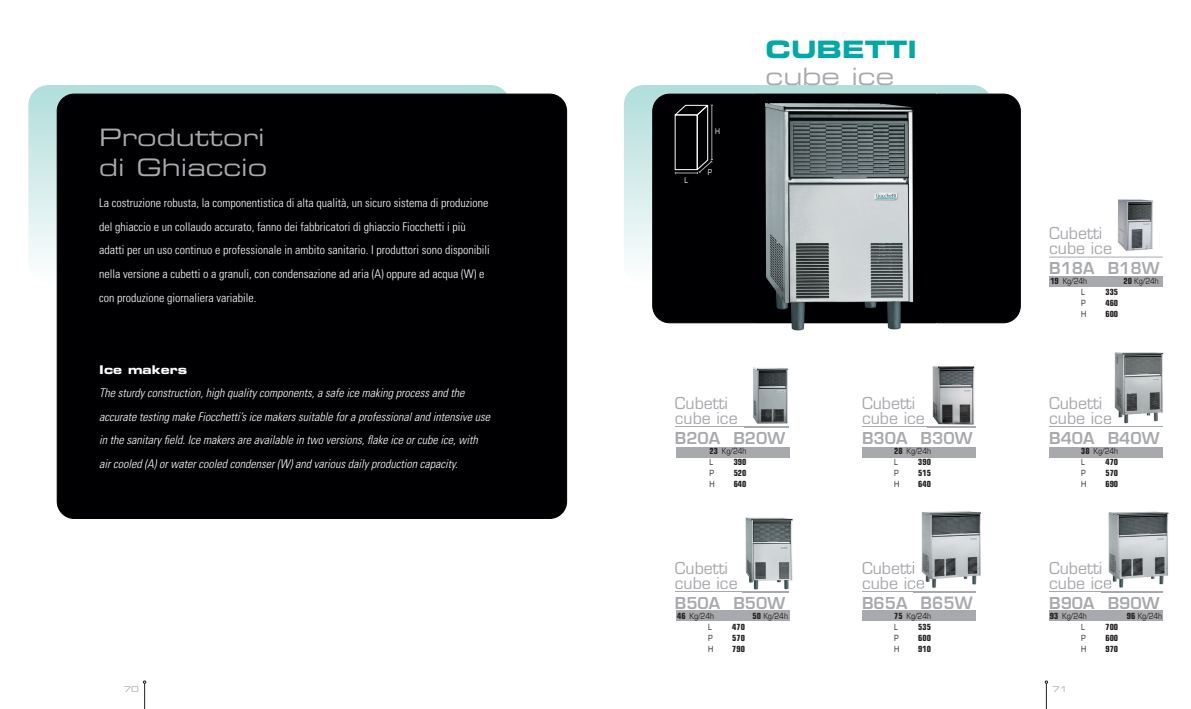
<style>
.page{position:relative;width:1191px;height:709px;background:#fff}
.page>*{position:absolute;margin:0;border:0;box-sizing:border-box;transform-origin:0 0}
.t1{font:24px/30px "Eurostile LT Std Ex 2";color:#a8a9ad}
.t2{font:24px "Eurostile LT Std Bold Ex 2";color:#00a9a7}
.t3{font:16px/15px "Eurostile LT Std";color:#a8a9ad}
.t4{font:600 16px "Eurostile LT Std";color:#a8a9ad}
.t5{font:300 condensed 12px/23.6px "Univers LT Std";color:#fff}
.t6{font:italic 300 condensed 12px/23.6px "Univers LT Std";color:#fff}
.t7{font:12px "Eurostile LT Std Bold Ex 2";color:#fff}
.t8{font:condensed 8.5px/11px "Eurostile LT Std";color:#231f20}
.t9{font:700 condensed 8.5px "Eurostile LT Std";color:#231f20}
.t10{font:8px "Eurostile LT Std Ex 2";color:#a8a9ad}
.t11{font:condensed 8px "Eurostile LT Std";color:#fff}
.s1{font-weight:700}
</style>
<div class="page">
<svg style="left:28px;top:85px;width:482px;height:198px;background:#c4e2e0"></svg>
<svg style="left:1044px;top:680px;width:3px;height:29px"></svg>
<svg style="left:143px;top:680px;width:3px;height:29px"></svg>
<div style="left:676px;top:446px;width:113px;height:11px;background:#a8a9ad"></div>
<div style="left:676px;top:610px;width:113px;height:11px;background:#a8a9ad"></div>
<div style="left:862px;top:446px;width:113px;height:11px;background:#a8a9ad"></div>
<div style="left:862px;top:610px;width:113px;height:11px;background:#a8a9ad"></div>
<div style="left:1049px;top:446px;width:113px;height:11px;background:#a8a9ad"></div>
<div style="left:1049px;top:610px;width:113px;height:11px;background:#a8a9ad"></div>
<div style="left:1049px;top:276px;width:113px;height:11px;background:#a8a9ad"></div>
<div style="left:57px;top:94px;width:509px;height:424px;background:#000002;border-radius:17px"></div>
<svg style="left:624px;top:85px;width:365px;height:177px;background:#c8e6e5"></svg>
<div style="left:652px;top:94px;width:368px;height:229px;background:#000002"></div>
<hr style="left:1049px;top:257px;width:113px;height:1px;background:#a8a9ad">
<hr style="left:862px;top:426px;width:113px;height:1px;background:#a8a9ad">
<hr style="left:1049px;top:426px;width:113px;height:1px;background:#a8a9ad">
<hr style="left:675px;top:426px;width:113px;height:1px;background:#a8a9ad">
<hr style="left:862px;top:591px;width:113px;height:1px;background:#a8a9ad">
<hr style="left:1049px;top:591px;width:113px;height:1px;background:#a8a9ad">
<hr style="left:675px;top:591px;width:113px;height:1px;background:#a8a9ad">
<svg style="left:674px;top:105px;width:39px;height:69px;background:#232324"></svg>
<img style="left:754px;top:322px;width:182px;height:9px">
<img style="left:754px;top:89px;width:182px;height:233px">
<img style="left:1117px;top:199px;width:36px;height:52px">
<img style="left:744px;top:367px;width:45px;height:61px">
<img style="left:744px;top:426px;width:44px;height:1px">
<img style="left:927px;top:366px;width:49px;height:62px">
<img style="left:927px;top:426px;width:48px;height:1px">
<img style="left:1111px;top:352px;width:53px;height:72px">
<img style="left:745px;top:517px;width:48px;height:75px">
<img style="left:745px;top:591px;width:43px;height:1px">
<img style="left:913px;top:511px;width:68px;height:82px">
<svg style="left:913px;top:561px;width:11px;height:27px"></svg>
<img style="left:913px;top:591px;width:62px;height:1px">
<img style="left:921px;top:596px;width:51px;height:1px">
<img style="left:1101px;top:511px;width:68px;height:82px">
<svg style="left:1101px;top:561px;width:10px;height:27px"></svg>
<img style="left:1101px;top:591px;width:61px;height:1px">
<h1 class="t1" style="left:99px;top:121px;width:170px">Produttori di Ghiaccio</h1>
<p class="t5" style="left:99px;top:191px;width:392px">La costruzione robusta, la componentistica di alta qualità, un sicuro sistema di produzione del ghiaccio e un collaudo accurato, fanno dei fabbricatori di ghiaccio Fiocchetti i più adatti per un uso continuo e professionale in ambito sanitario. I produttori sono disponibili nella versione a cubetti o a granuli, con condensazione ad aria (A) oppure ad acqua (W) e con produzione giornaliera variabile.</p>
<p class="t7" style="left:99px;top:361px;width:90px">Ice makers</p>
<p class="t6" style="left:99px;top:381px;width:392px">The sturdy construction, high quality components, a safe ice making process and the accurate testing make Fiocchetti’s ice makers suitable for a professional and intensive use in the sanitary field. Ice makers are available in two versions, flake ice or cube ice, with air cooled (A) or water cooled condenser (W) and various daily production capacity.</p>
<h1 class="t2" style="left:765px;top:32px;width:153px">CUBETTI</h1>
<h1 class="t1" style="left:765px;top:61px;width:130px">cube ice</h1>
<p class="t11" style="left:715px;top:126px;width:6px">H</p>
<p class="t11" style="left:684px;top:175px;width:5px">L</p>
<p class="t11" style="left:708px;top:168px;width:6px">P</p>
<h2 class="t3" style="left:1049px;top:226px;width:64px">Cubetti cube ice</h2>
<h2 class="t4" style="left:1049px;top:258px;width:47px">B18A</h2>
<p class="t8" style="left:1050px;top:275px;width:38px"><span class="s1">19</span> Kg/24h</p>
<p class="t8" style="left:1123px;top:275px;width:37px"><span class="s1">20</span> Kg/24h</p>
<h2 class="t4" style="left:1107px;top:258px;width:53px">B18W</h2>
<p class="t8" style="left:1081px;top:286px;width:5px">L</p>
<p class="t9" style="left:1105px;top:287px;width:14px">335</p>
<p class="t8" style="left:1081px;top:297px;width:6px">P</p>
<p class="t9" style="left:1105px;top:298px;width:14px">460</p>
<p class="t8" style="left:1081px;top:308px;width:7px">H</p>
<p class="t9" style="left:1105px;top:309px;width:14px">600</p>
<h2 class="t3" style="left:675px;top:396px;width:64px">Cubetti cube ice</h2>
<h2 class="t4" style="left:675px;top:428px;width:47px">B20A</h2>
<p class="t8" style="left:709px;top:446px;width:38px"><span class="s1">23</span> Kg/24h<br>L</p>
<h2 class="t4" style="left:733px;top:428px;width:53px">B20W</h2>
<p class="t9" style="left:733px;top:457px;width:14px">390</p>
<h2 class="t3" style="left:862px;top:396px;width:64px">Cubetti cube ice</h2>
<h2 class="t4" style="left:862px;top:428px;width:47px">B30A</h2>
<p class="t8" style="left:894px;top:446px;width:38px"><span class="s1">28</span> Kg/24h<br>L</p>
<h2 class="t4" style="left:920px;top:428px;width:53px">B30W</h2>
<p class="t9" style="left:918px;top:457px;width:14px">390</p>
<h2 class="t3" style="left:1049px;top:396px;width:64px">Cubetti cube ice</h2>
<h2 class="t4" style="left:1049px;top:428px;width:47px">B40A</h2>
<p class="t8" style="left:1081px;top:446px;width:38px"><span class="s1">38</span> Kg/24h<br>L</p>
<h2 class="t4" style="left:1107px;top:428px;width:53px">B40W</h2>
<p class="t9" style="left:1105px;top:457px;width:14px">470</p>
<p class="t8" style="left:709px;top:468px;width:6px">P</p>
<p class="t9" style="left:733px;top:468px;width:14px">520</p>
<p class="t8" style="left:709px;top:479px;width:7px">H</p>
<p class="t9" style="left:733px;top:479px;width:14px">640</p>
<p class="t8" style="left:894px;top:468px;width:6px">P</p>
<p class="t9" style="left:918px;top:468px;width:14px">515</p>
<p class="t8" style="left:894px;top:479px;width:7px">H</p>
<p class="t9" style="left:918px;top:479px;width:14px">640</p>
<p class="t8" style="left:1081px;top:468px;width:6px">P</p>
<p class="t9" style="left:1105px;top:468px;width:14px">570</p>
<p class="t8" style="left:1081px;top:479px;width:7px">H</p>
<p class="t9" style="left:1105px;top:479px;width:14px">690</p>
<h2 class="t3" style="left:675px;top:560px;width:64px">Cubetti cube ice</h2>
<h2 class="t4" style="left:675px;top:592px;width:47px">B50A</h2>
<p class="t8" style="left:677px;top:610px;width:38px"><span class="s1">46</span> Kg/24h</p>
<p class="t8" style="left:752px;top:610px;width:37px"><span class="s1">50</span> Kg/24h</p>
<h2 class="t4" style="left:733px;top:592px;width:53px">B50W</h2>
<p class="t8" style="left:708px;top:621px;width:5px">L</p>
<p class="t9" style="left:732px;top:622px;width:14px">470</p>
<p class="t8" style="left:708px;top:632px;width:6px">P</p>
<p class="t9" style="left:732px;top:633px;width:14px">570</p>
<p class="t8" style="left:708px;top:643px;width:7px">H</p>
<p class="t9" style="left:732px;top:644px;width:14px">790</p>
<h2 class="t3" style="left:862px;top:560px;width:64px">Cubetti cube ice</h2>
<h2 class="t4" style="left:862px;top:592px;width:47px">B65A</h2>
<p class="t8" style="left:894px;top:610px;width:38px"><span class="s1">75</span> Kg/24h<br>L</p>
<h2 class="t4" style="left:920px;top:592px;width:53px">B65W</h2>
<p class="t9" style="left:918px;top:622px;width:14px">535</p>
<p class="t8" style="left:894px;top:632px;width:6px">P</p>
<p class="t9" style="left:918px;top:633px;width:14px">600</p>
<p class="t8" style="left:894px;top:643px;width:7px">H</p>
<p class="t9" style="left:918px;top:644px;width:14px">910</p>
<h2 class="t3" style="left:1049px;top:560px;width:64px">Cubetti cube ice</h2>
<h2 class="t4" style="left:1049px;top:592px;width:47px">B90A</h2>
<p class="t8" style="left:1049px;top:610px;width:38px"><span class="s1">93</span> Kg/24h</p>
<p class="t8" style="left:1126px;top:610px;width:37px"><span class="s1">96</span> Kg/24h</p>
<h2 class="t4" style="left:1107px;top:592px;width:53px">B90W</h2>
<p class="t8" style="left:1081px;top:621px;width:5px">L</p>
<p class="t9" style="left:1105px;top:622px;width:14px">700</p>
<p class="t8" style="left:1081px;top:632px;width:6px">P</p>
<p class="t9" style="left:1105px;top:633px;width:14px">600</p>
<p class="t8" style="left:1081px;top:643px;width:7px">H</p>
<p class="t9" style="left:1105px;top:644px;width:14px">970</p>
<p class="t10" style="left:123px;top:684px;width:17px">70</p>
<p class="t10" style="left:1052px;top:684px;width:17px">71</p>
</div>
